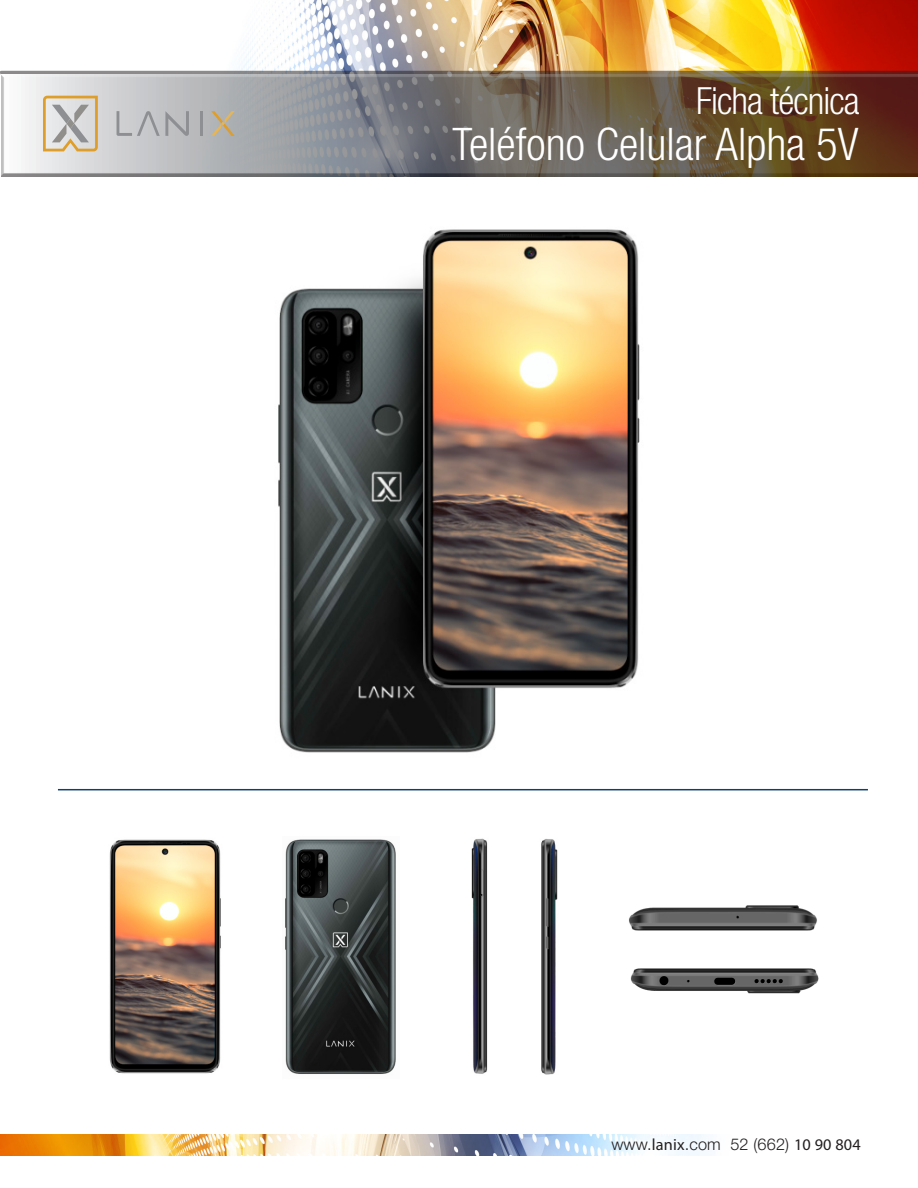
<style>
.page{position:relative;width:918px;height:1188px;background:#fff}
.page>*{position:absolute;margin:0;border:0;box-sizing:border-box;transform-origin:0 0}
.t1{font:300 condensed 45px "Helvetica Neue LT Std";color:#fff}
.t2{font:300 condensed 37.5px "Helvetica Neue LT Std";letter-spacing:-.025em;color:#fff}
.t3{font:300 16.35px "Helvetica Neue LT Std";letter-spacing:.01em;color:#231f20}
.s1{font-family:"Myriad Pro";font-weight:400}
</style>
<div class="page">
<img style="left:237px;top:0;width:681px;height:70px">
<div style="left:0;top:70px;width:918px;height:106px;background:#fff;opacity:.5"></div>
<div style="left:0;top:73px;width:918px;height:107px;background:#231f20;opacity:.75"></div>
<svg style="left:43px;top:96px;width:55px;height:55px;background:#d2c7b2"></svg>
<svg style="left:211px;top:111px;width:24px;height:25px"></svg>
<svg style="left:117px;top:111px;width:72px;height:25px;background:#b7b8ba"></svg>
<hr style="left:200px;top:111px;width:3px;height:25px;background:#8d8f92">
<img style="left:0;top:1134px;width:704px;height:21px">
<hr style="left:58px;top:789px;width:810px;height:1px;background:#0c416e">
<img style="left:278px;top:229px;width:362px;height:524px">
<img style="left:109px;top:839px;width:112px;height:235px">
<img style="left:285px;top:839px;width:111px;height:235px">
<img style="left:541px;top:839px;width:17px;height:236px">
<img style="left:471px;top:838px;width:17px;height:236px">
<img style="left:629px;top:905px;width:188px;height:26px">
<img style="left:630px;top:968px;width:189px;height:26px">
<h2 class="t2" style="left:696px;top:79px;width:165px">Ficha técnica</h2>
<h1 class="t1" style="left:452px;top:118px;width:408px">Teléfono Celular Alpha 5V</h1>
<p class="t3" style="left:611px;top:1134px;width:251px">www.<span class="s1">lanix</span>.com 52 (662) <span class="s1">10 90 804</span></p>
</div>
